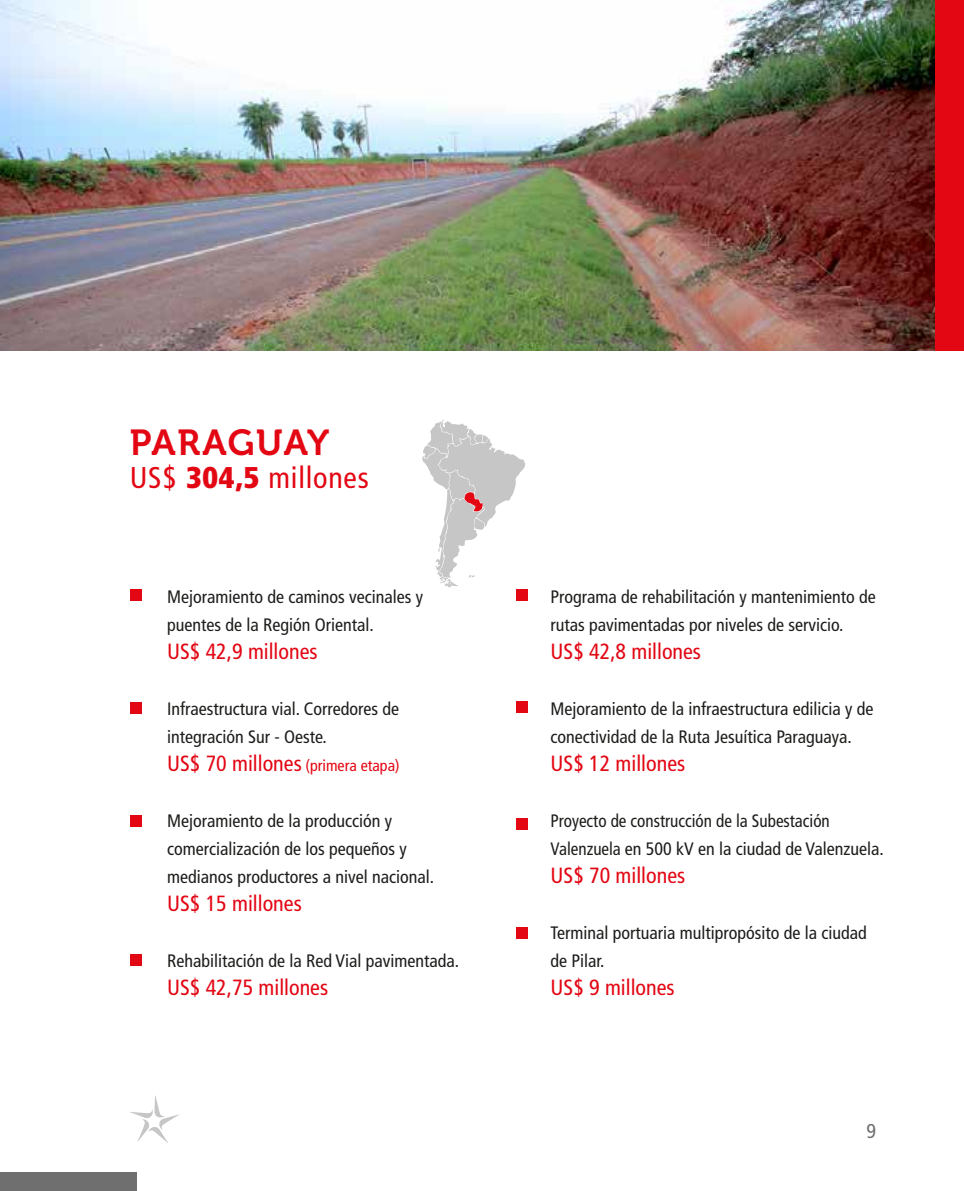
<style>
.page{position:relative;width:964px;height:1191px;background:#fff}
.page>*{position:absolute;margin:0;border:0;box-sizing:border-box;transform-origin:0 0}
.t1{font:36px "Museo 700";letter-spacing:.035em;color:#e30613}
.t2{font:condensed 30px "Frutiger LT Std";letter-spacing:.025em;color:#e30613}
.t3{font:condensed 22px "Frutiger LT Std";color:#e30613}
.t4{font:condensed 20px "Frutiger LT Std";color:#706f6f}
.t5{font:condensed 18px/28px "Frutiger LT Std";color:#1d1d1b}
.t6{font:condensed 18px/28px "Frutiger LT Std";color:#1d1d1b;scale:.95 1}
.t7{font:condensed 16px "Frutiger LT Std";color:#e30613}
.s1{font-weight:900}
.s2{font-size:22px}
</style>
<div class="page">
<div style="left:130px;top:589px;width:11px;height:12px;background:#e30613"></div>
<div style="left:130px;top:702px;width:11px;height:12px;background:#e30613"></div>
<div style="left:130px;top:815px;width:11px;height:11px;background:#e30613"></div>
<div style="left:130px;top:954px;width:11px;height:12px;background:#e30613"></div>
<div style="left:516px;top:589px;width:12px;height:12px;background:#e30613"></div>
<div style="left:516px;top:700px;width:12px;height:12px;background:#e30613"></div>
<div style="left:516px;top:817px;width:12px;height:12px;background:#e30613"></div>
<div style="left:516px;top:927px;width:12px;height:11px;background:#e30613"></div>
<svg style="left:130px;top:1095px;width:49px;height:48px"></svg>
<div style="left:0;top:1172px;width:136px;height:19px;background:#706f6f"></div>
<img style="left:0;top:0;width:935px;height:351px">
<svg style="left:422px;top:420px;width:103px;height:167px"></svg>
<div style="left:935px;top:0;width:29px;height:351px;background:#e30613"></div>
<h1 class="t1" style="left:130px;top:422px;width:201px">PARAGUAY</h1>
<h2 class="t2" style="left:130px;top:460px;width:240px">US$ <span class="s1">304,5</span> millones</h2>
<p class="t5" style="left:167px;top:583px;width:257px">Mejoramiento de caminos vecinales y puentes de la Región Oriental.</p>
<p class="t3" style="left:167px;top:638px;width:152px">US$ 42,9 millones</p>
<p class="t5" style="left:167px;top:695px;width:233px">Infraestructura vial. Corredores de integración Sur - Oeste.</p>
<p class="t7" style="left:167px;top:756px;width:234px"><span class="s2">US$ 70 millones</span> (primera etapa)</p>
<p class="t5" style="left:167px;top:807px;width:268px">Mejoramiento de la producción y comercialización de los pequeños y medianos productores a nivel nacional.</p>
<p class="t3" style="left:167px;top:890px;width:136px">US$ 15 millones</p>
<p class="t5" style="left:167px;top:947px;width:293px">Rehabilitación de la Red Vial pavimentada.</p>
<p class="t3" style="left:167px;top:974px;width:163px">US$ 42,75 millones</p>
<p class="t5" style="left:550px;top:583px;width:327px">Programa de rehabilitación y mantenimiento de rutas pavimentadas por niveles de servicio.</p>
<p class="t3" style="left:550px;top:638px;width:152px">US$ 42,8 millones</p>
<p class="t5" style="left:550px;top:695px;width:324px">Mejoramiento de la infraestructura edilicia y de conectividad de la Ruta Jesuítica Paraguaya.</p>
<p class="t3" style="left:550px;top:750px;width:136px">US$ 12 millones</p>
<p class="t6" style="left:550px;top:807px;width:352px">Proyecto de construcción de la Subestación<br>Valenzuela en 500 kV en la ciudad de Valenzuela.</p>
<p class="t3" style="left:550px;top:862px;width:136px">US$ 70 millones</p>
<p class="t5" style="left:550px;top:919px;width:318px">Terminal portuaria multipropósito de la ciudad de Pilar.</p>
<p class="t3" style="left:550px;top:974px;width:126px">US$ 9 millones</p>
<p class="t4" style="left:866px;top:1119px;width:11px">9</p>
</div>
